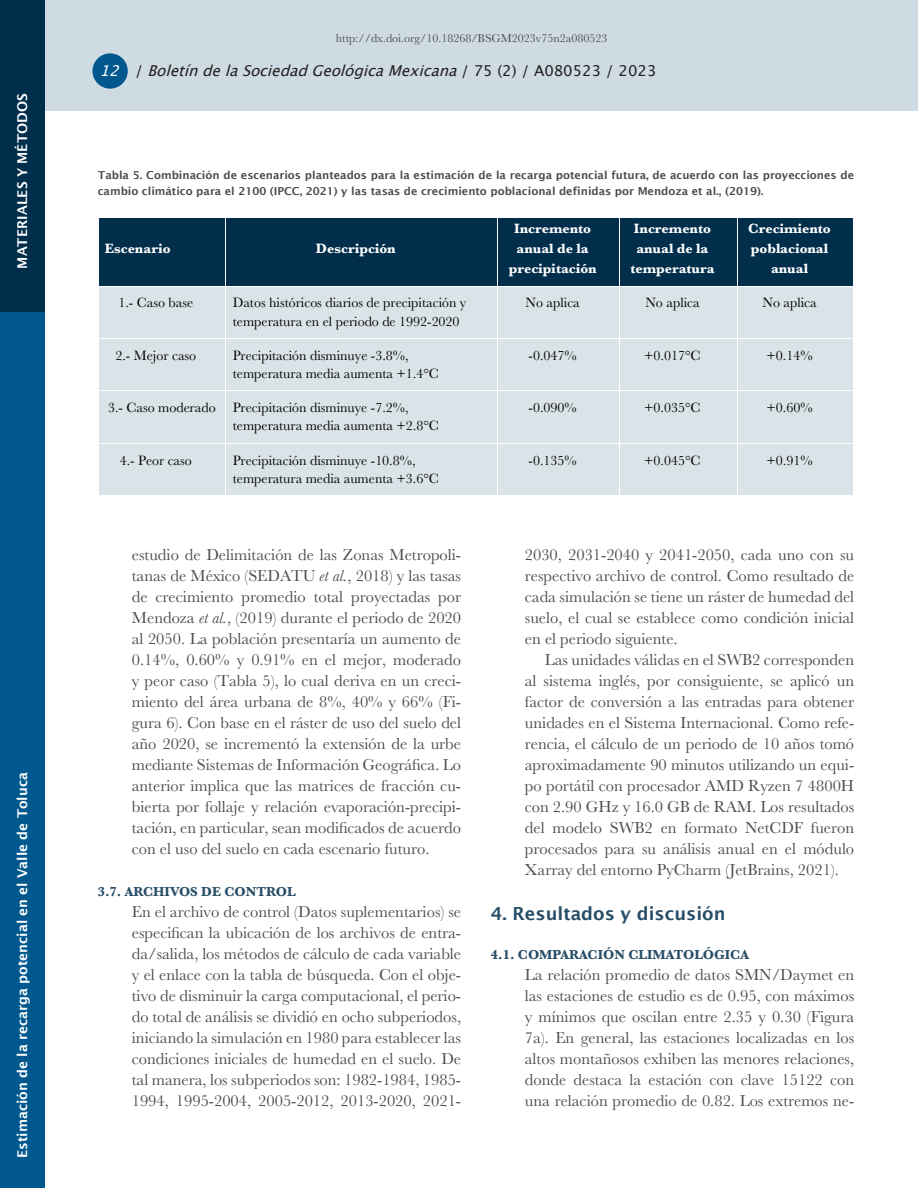
<style>
.page{position:relative;width:918px;height:1188px;background:#fff}
.page>*{position:absolute;margin:0;border:0;box-sizing:border-box;transform-origin:0 0}
.Jerarquía_1{font:600 18px "Lucida Sans";color:#274d66}
.t1{font:16.5px/21px "Baskerville";color:#4b4c4d;text-align:justify}
.t2{font:italic 15px "Lucida Grande";color:#231f20}
.t3{font:13.95px/18.3px "Baskerville";color:#000}
.t4{font:700 13.95px/19.8px "Baskerville";color:#fff;text-align:center}
.Sección{font:600 13.5px "Lucida Sans";color:#fff}
.Jerarquía_2{font:700 13.5px "Baskerville";color:#274d66}
.t5{font:12px "Baskerville";color:#4b4c4d}
.Pie_de_figura{font:600 10.95px/16.5px "Lucida Sans";color:#4b4c4d}
.s1{color:#fff}
.s2{font-style:normal}
.s3{font-style:italic}
</style>
<div class="page">
<div style="left:0;top:311px;width:44px;height:877px;background:#01588e"></div>
<div style="left:45px;top:0;width:873px;height:111px;background:#cfdbe2"></div>
<div style="left:92px;top:53px;width:36px;height:36px;background:#01588e;border-radius:50%"></div>
<div style="left:0;top:0;width:44px;height:311px;background:#012e4b"></div>
<div style="left:98px;top:218px;width:127px;height:68px;background:#012e4b"></div>
<div style="left:226px;top:218px;width:271px;height:68px;background:#012e4b"></div>
<div style="left:498px;top:218px;width:121px;height:68px;background:#012e4b"></div>
<div style="left:620px;top:218px;width:117px;height:68px;background:#012e4b"></div>
<div style="left:738px;top:218px;width:116px;height:68px;background:#012e4b"></div>
<hr style="left:98px;top:218px;width:1px;height:68px;background:#fff">
<hr style="left:226px;top:218px;width:1px;height:68px;background:#fff">
<hr style="left:498px;top:218px;width:1px;height:68px;background:#fff">
<hr style="left:620px;top:218px;width:1px;height:68px;background:#fff">
<div style="left:98px;top:287px;width:127px;height:51px;background:#dae3e8"></div>
<div style="left:226px;top:287px;width:271px;height:51px;background:#dae3e8"></div>
<div style="left:498px;top:287px;width:121px;height:51px;background:#dae3e8"></div>
<div style="left:620px;top:287px;width:117px;height:51px;background:#dae3e8"></div>
<div style="left:738px;top:287px;width:116px;height:51px;background:#dae3e8"></div>
<hr style="left:98px;top:287px;width:1px;height:51px;background:#fff">
<hr style="left:226px;top:287px;width:1px;height:51px;background:#fff">
<hr style="left:498px;top:287px;width:1px;height:51px;background:#fff">
<hr style="left:620px;top:287px;width:1px;height:51px;background:#fff">
<div style="left:98px;top:339px;width:127px;height:52px;background:#dae3e8"></div>
<div style="left:226px;top:339px;width:271px;height:52px;background:#dae3e8"></div>
<div style="left:498px;top:339px;width:121px;height:52px;background:#dae3e8"></div>
<div style="left:620px;top:339px;width:117px;height:52px;background:#dae3e8"></div>
<div style="left:738px;top:339px;width:116px;height:52px;background:#dae3e8"></div>
<hr style="left:98px;top:339px;width:1px;height:52px;background:#fff">
<hr style="left:226px;top:339px;width:1px;height:52px;background:#fff">
<hr style="left:498px;top:339px;width:1px;height:52px;background:#fff">
<hr style="left:620px;top:339px;width:1px;height:52px;background:#fff">
<div style="left:98px;top:391px;width:127px;height:52px;background:#dae3e8"></div>
<div style="left:226px;top:391px;width:271px;height:52px;background:#dae3e8"></div>
<div style="left:498px;top:391px;width:121px;height:52px;background:#dae3e8"></div>
<div style="left:620px;top:391px;width:117px;height:52px;background:#dae3e8"></div>
<div style="left:738px;top:391px;width:116px;height:52px;background:#dae3e8"></div>
<hr style="left:98px;top:391px;width:128px;height:1px;background:#fff">
<hr style="left:226px;top:391px;width:272px;height:1px;background:#fff">
<hr style="left:498px;top:391px;width:122px;height:1px;background:#fff">
<hr style="left:620px;top:391px;width:117px;height:1px;background:#fff">
<hr style="left:738px;top:391px;width:116px;height:1px;background:#fff">
<hr style="left:98px;top:391px;width:1px;height:52px;background:#fff">
<hr style="left:226px;top:391px;width:1px;height:52px;background:#fff">
<hr style="left:498px;top:391px;width:1px;height:52px;background:#fff">
<hr style="left:620px;top:391px;width:1px;height:52px;background:#fff">
<div style="left:98px;top:444px;width:127px;height:51px;background:#dae3e8"></div>
<div style="left:226px;top:444px;width:271px;height:51px;background:#dae3e8"></div>
<div style="left:498px;top:444px;width:121px;height:51px;background:#dae3e8"></div>
<div style="left:620px;top:444px;width:117px;height:51px;background:#dae3e8"></div>
<div style="left:738px;top:444px;width:116px;height:51px;background:#dae3e8"></div>
<hr style="left:98px;top:444px;width:1px;height:51px;background:#fff">
<hr style="left:226px;top:444px;width:1px;height:51px;background:#fff">
<hr style="left:498px;top:444px;width:1px;height:51px;background:#fff">
<hr style="left:620px;top:444px;width:1px;height:51px;background:#fff">
<p class="Sección" style="left:15px;top:269px;width:177px;rotate:-90deg">MATERIALES Y MÉTODOS</p>
<p class="Sección" style="left:15px;top:1158px;width:387px;rotate:-90deg">Estimación de la recarga potencial en el Valle de Toluca</p>
<p class="t5" style="left:336px;top:30px;width:273px">http://dx.doi.org/10.18268/BSGM2023v75n2a080523</p>
<p class="t2" style="left:100px;top:62px;width:558px"><span class="s1">12</span> <span class="s2">/</span> BoletíndelaSociedadGeológicaMexicana<span class="s2">/ 7 5 ( 2 ) / A 0 8 0 5 2 3 / 2 0 2 3</span></p>
<p class="Pie_de_figura" style="left:98px;top:166px;width:758px">Tabla 5. Combinación de escenarios planteados para la estimación de la recarga potencial futura, de acuerdo con las proyecciones de cambio climático para el 2100 (IPCC, 2021) y las tasas de crecimiento poblacional definidas por Mendoza et al., (2019).</p>
<p class="t4" style="left:105px;top:239px;width:67px">Escenario</p>
<p class="t4" style="left:316px;top:239px;width:81px">Descripción</p>
<p class="t4" style="left:509px;top:219px;width:90px">Incremento anual de la precipitación</p>
<p class="t4" style="left:630px;top:219px;width:86px">Incremento anual de la temperatura</p>
<p class="t4" style="left:748px;top:219px;width:84px">Crecimiento poblacional anual</p>
<p class="t3" style="left:118px;top:294px;width:76px">1.- Caso base</p>
<p class="t3" style="left:233px;top:294px;width:235px">Datos históricos diarios de precipitación y temperatura en el periodo de 1992-2020</p>
<p class="t3" style="left:526px;top:294px;width:56px">No aplica</p>
<p class="t3" style="left:645px;top:294px;width:56px">No aplica</p>
<p class="t3" style="left:762px;top:294px;width:56px">No aplica</p>
<p class="t3" style="left:115px;top:346px;width:82px">2.- Mejor caso</p>
<p class="t3" style="left:233px;top:346px;width:208px">Precipitación disminuye -3.8%, temperatura media aumenta +1.4°C</p>
<p class="t3" style="left:529px;top:346px;width:50px">-0.047%</p>
<p class="t3" style="left:644px;top:346px;width:58px">+0.017°C</p>
<p class="t3" style="left:767px;top:346px;width:48px">+0.14%</p>
<p class="t3" style="left:233px;top:399px;width:208px;text-indent:-125px">3.- Caso moderado Precipitación disminuye -7.2%, temperatura media aumenta +2.8°C</p>
<p class="t3" style="left:529px;top:399px;width:50px">-0.090%</p>
<p class="t3" style="left:644px;top:399px;width:58px">+0.035°C</p>
<p class="t3" style="left:767px;top:399px;width:48px">+0.60%</p>
<p class="t3" style="left:120px;top:451px;width:74px">4.- Peor caso</p>
<p class="t3" style="left:233px;top:451px;width:208px">Precipitación disminuye -10.8%, temperatura media aumenta +3.6°C</p>
<p class="t3" style="left:529px;top:451px;width:50px">-0.135%</p>
<p class="t3" style="left:644px;top:451px;width:58px">+0.045°C</p>
<p class="t3" style="left:767px;top:451px;width:48px">+0.91%</p>
<p class="t1" style="left:132px;top:545px;width:331px">estudio de Delimitación de las Zonas Metropoli&shy;tanas de México (SEDATU <span class="s3">et al.</span>, 2018) y las tasas de crecimiento promedio total proyectadas por Mendoza <span class="s3">et al.</span>, (2019) durante el periodo de 2020 al 2050. La población presentaría un aumento de 0.14%, 0.60% y 0.91% en el mejor, moderado y peor caso (Tabla 5), lo cual deriva en un creci&shy;miento del área urbana de 8%, 40% y 66% (Fi&shy;gura 6). Con base en el ráster de uso del suelo del año 2020, se incrementó la extensión de la urbe mediante Sistemas de Información Geográfica. Lo anterior implica que las matrices de fracción cu&shy;bierta por follaje y relación evaporación-precipi&shy;tación, en particular, sean modificados de acuerdo con el uso del suelo en cada escenario futuro.</p>
<p class="Jerarquía_2" style="left:98px;top:883px;width:199px">3.7. ARCHIVOS DE CONTROL</p>
<p class="t1" style="left:132px;top:902px;width:331px">En el archivo de control (Datos suplementarios) se especifican la ubicación de los archivos de entra&shy;da/salida, los métodos de cálculo de cada variable y el enlace con la tabla de búsqueda. Con el obje&shy;tivo de disminuir la carga computacional, el perio&shy;do total de análisis se dividió en ocho subperiodos, iniciando la simulación en 1980 para establecer las condiciones iniciales de humedad en el suelo. De tal manera, los subperiodos son: 1982-1984, 1985- 1994, 1995-2004, 2005-2012, 2013-2020, 2021-</p>
<p class="t1" style="left:525px;top:545px;width:331px">2030, 2031-2040 y 2041-2050, cada uno con su respectivo archivo de control. Como resultado de cada simulación se tiene un ráster de humedad del suelo, el cual se establece como condición inicial en el periodo siguiente.</p>
<p class="t1" style="left:525px;top:650px;width:331px;text-indent:20px">Las unidades válidas en el SWB2 corresponden al sistema inglés, por consiguiente, se aplicó un factor de conversión a las entradas para obtener unidades en el Sistema Internacional. Como refe&shy;rencia, el cálculo de un periodo de 10 años tomó aproximadamente 90 minutos utilizando un equi&shy;po portátil con procesador AMD Ryzen 7 4800H con 2.90 GHz y 16.0 GB de RAM. Los resultados del modelo SWB2 en formato NetCDF fueron procesados para su análisis anual en el módulo Xarray del entorno PyCharm (JetBrains, 2021).</p>
<p class="Jerarquía_1" style="left:491px;top:904px;width:236px">4. Resultados y discusión</p>
<p class="Jerarquía_2" style="left:491px;top:946px;width:260px">4.1. COMPARACIÓN CLIMATOLÓGICA</p>
<p class="t1" style="left:525px;top:965px;width:331px">La relación promedio de datos SMN/Daymet en las estaciones de estudio es de 0.95, con máximos y mínimos que oscilan entre 2.35 y 0.30 (Figura 7a). En general, las estaciones localizadas en los altos montañosos exhiben las menores relaciones, donde destaca la estación con clave 15122 con una relación promedio de 0.82. Los extremos ne-</p>
</div>
